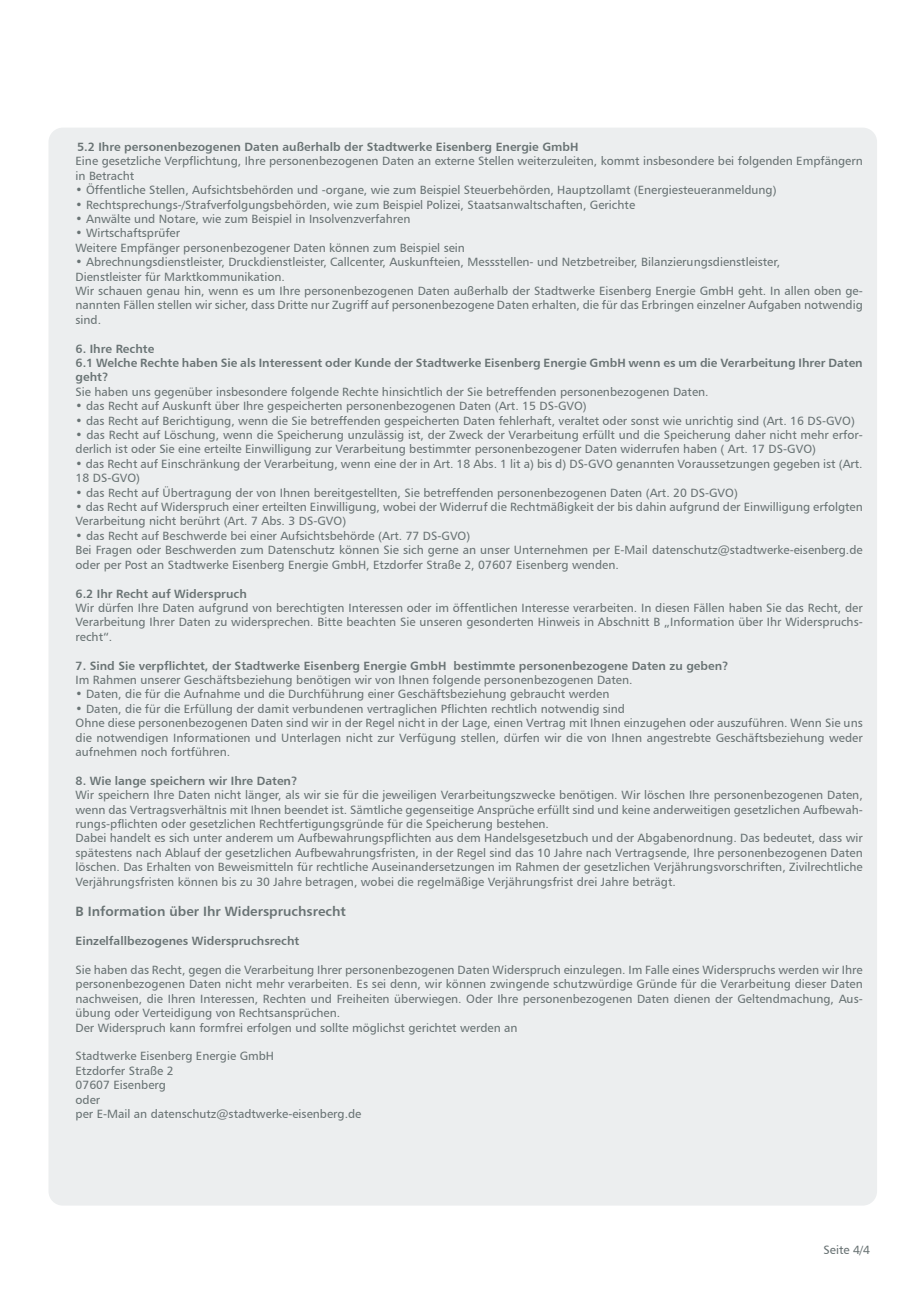
<style>
.page{position:relative;width:919px;height:1289px;background:#fff}
.page>*{position:absolute;margin:0;border:0;box-sizing:border-box;transform-origin:0 0}
.t1{font:13.5px "Humanist 777 BT Bold B";color:#697374}
.t2{font:12px/14.4px "Humanist 777 BT Roman B";color:#697374}
.t3{font:12px/14.4px "Humanist 777 BT Bold B";color:#697374}
</style>
<div class="page">
<div style="left:48px;top:128px;width:829px;height:1077px;background:#eceeef;border-radius:14px"></div>
<p class="t3" style="left:77px;top:141px;width:503px">5.2 Ihre personenbezogenen Daten außerhalb der Stadtwerke Eisenberg Energie GmbH</p>
<p class="t2" style="left:76px;top:155px;width:788px">Eine gesetzliche Verpflichtung, Ihre personenbezogenen Daten an externe Stellen weiterzuleiten, kommt insbesondere bei folgenden Empfängern in Betracht</p>
<p class="t2" style="left:76px;top:184px;width:702px">• Öffentliche Stellen, Aufsichtsbehörden und -organe, wie zum Beispiel Steuerbehörden, Hauptzollamt (Energiesteueranmeldung)</p>
<p class="t2" style="left:76px;top:198px;width:561px">• Rechtsprechungs-/Strafverfolgungsbehörden, wie zum Beispiel Polizei, Staatsanwaltschaften, Gerichte</p>
<p class="t2" style="left:76px;top:213px;width:336px">• Anwälte und Notare, wie zum Beispiel in Insolvenzverfahren</p>
<p class="t2" style="left:76px;top:227px;width:391px">• Wirtschaftsprüfer<br>Weitere Empfänger personenbezogener Daten können zum Beispiel sein</p>
<p class="t2" style="left:76px;top:256px;width:788px">• Abrechnungsdienstleister, Druckdienstleister, Callcenter, Auskunfteien, Messstellen- und Netzbetreiber, Bilanzierungsdienstleister,<br>Dienstleister für Marktkommunikation.<br>Wir schauen genau hin, wenn es um Ihre personenbezogenen Daten außerhalb der Stadtwerke Eisenberg Energie GmbH geht. In allen oben ge&shy;nannten Fällen stellen wir sicher, dass Dritte nur Zugriff auf personenbezogene Daten erhalten, die für das Erbringen einzelner Aufgaben notwendig sind.</p>
<p class="t3" style="left:76px;top:342px;width:788px">6. Ihre Rechte<br>6.1 Welche Rechte haben Sie als Interessent oder Kunde der Stadtwerke Eisenberg Energie GmbH wenn es um die Verarbeitung Ihrer Daten geht?</p>
<p class="t2" style="left:76px;top:385px;width:634px">Sie haben uns gegenüber insbesondere folgende Rechte hinsichtlich der Sie betreffenden personenbezogenen Daten.</p>
<p class="t2" style="left:76px;top:400px;width:512px">• das Recht auf Auskunft über Ihre gespeicherten personenbezogenen Daten (Art. 15 DS-GVO)</p>
<p class="t2" style="left:76px;top:414px;width:780px">• das Recht auf Berichtigung, wenn die Sie betreffenden gespeicherten Daten fehlerhaft, veraltet oder sonst wie unrichtig sind (Art. 16 DS-GVO)</p>
<p class="t2" style="left:76px;top:429px;width:788px">• das Recht auf Löschung, wenn die Speicherung unzulässig ist, der Zweck der Verarbeitung erfüllt und die Speicherung daher nicht mehr erfor&shy;derlich ist oder Sie eine erteilte Einwilligung zur Verarbeitung bestimmter personenbezogener Daten widerrufen haben ( Art. 17 DS-GVO)</p>
<p class="t2" style="left:76px;top:457px;width:788px">• das Recht auf Einschränkung der Verarbeitung, wenn eine der in Art. 18 Abs. 1 lit a) bis d) DS-GVO genannten Voraussetzungen gegeben ist (Art.<br>18 DS-GVO)</p>
<p class="t2" style="left:76px;top:486px;width:663px">• das Recht auf Übertragung der von Ihnen bereitgestellten, Sie betreffenden personenbezogenen Daten (Art. 20 DS-GVO)</p>
<p class="t2" style="left:76px;top:501px;width:788px">• das Recht auf Widerspruch einer erteilten Einwilligung, wobei der Widerruf die Rechtmäßigkeit der bis dahin aufgrund der Einwilligung erfolgten<br>Verarbeitung nicht berührt (Art. 7 Abs. 3 DS-GVO)</p>
<p class="t2" style="left:76px;top:529px;width:788px">• das Recht auf Beschwerde bei einer Aufsichtsbehörde (Art. 77 DS-GVO)<br>Bei Fragen oder Beschwerden zum Datenschutz können Sie sich gerne an unser Unternehmen per E-Mail datenschutz@stadtwerke-eisenberg.de oder per Post an Stadtwerke Eisenberg Energie GmbH, Etzdorfer Straße 2, 07607 Eisenberg wenden.</p>
<p class="t3" style="left:76px;top:587px;width:173px">6.2 Ihr Recht auf Widerspruch</p>
<p class="t2" style="left:76px;top:601px;width:788px;text-align:justify">Wir dürfen Ihre Daten aufgrund von berechtigten Interessen oder im öffentlichen Interesse verarbeiten. In diesen Fällen haben Sie das Recht, der Verarbeitung Ihrer Daten zu widersprechen. Bitte beachten Sie unseren gesonderten Hinweis in Abschnitt B „Information über Ihr Widerspruchs&shy;recht“.</p>
<p class="t3" style="left:76px;top:659px;width:654px">7. Sind Sie verpflichtet, der Stadtwerke Eisenberg Energie GmbH bestimmte personenbezogene Daten zu geben?</p>
<p class="t2" style="left:76px;top:673px;width:558px">Im Rahmen unserer Geschäftsbeziehung benötigen wir von Ihnen folgende personenbezogenen Daten.</p>
<p class="t2" style="left:76px;top:688px;width:535px">• Daten, die für die Aufnahme und die Durchführung einer Geschäftsbeziehung gebraucht werden</p>
<p class="t2" style="left:76px;top:702px;width:788px">• Daten, die für die Erfüllung der damit verbundenen vertraglichen Pflichten rechtlich notwendig sind<br>Ohne diese personenbezogenen Daten sind wir in der Regel nicht in der Lage, einen Vertrag mit Ihnen einzugehen oder auszuführen. Wenn Sie uns die notwendigen Informationen und Unterlagen nicht zur Verfügung stellen, dürfen wir die von Ihnen angestrebte Geschäftsbeziehung weder aufnehmen noch fortführen.</p>
<p class="t3" style="left:76px;top:774px;width:223px">8. Wie lange speichern wir Ihre Daten?</p>
<p class="t2" style="left:76px;top:789px;width:788px">Wir speichern Ihre Daten nicht länger, als wir sie für die jeweiligen Verarbeitungszwecke benötigen. Wir löschen Ihre personenbezogenen Daten, wenn das Vertragsverhältnis mit Ihnen beendet ist. Sämtliche gegenseitige Ansprüche erfüllt sind und keine anderweitigen gesetzlichen Aufbewah&shy;rungs-pflichten oder gesetzlichen Rechtfertigungsgründe für die Speicherung bestehen.<br>Dabei handelt es sich unter anderem um Aufbewahrungspflichten aus dem Handelsgesetzbuch und der Abgabenordnung. Das bedeutet, dass wir spätestens nach Ablauf der gesetzlichen Aufbewahrungsfristen, in der Regel sind das 10 Jahre nach Vertragsende, Ihre personenbezogenen Daten löschen. Das Erhalten von Beweismitteln für rechtliche Auseinandersetzungen im Rahmen der gesetzlichen Verjährungsvorschriften, Zivilrechtliche Verjährungsfristen können bis zu 30 Jahre betragen, wobei die regelmäßige Verjährungsfrist drei Jahre beträgt.</p>
<p class="t1" style="left:76px;top:906px;width:272px">B Information über Ihr Widerspruchsrecht</p>
<p class="t3" style="left:76px;top:934px;width:225px">Einzelfallbezogenes Widerspruchsrecht</p>
<p class="t2" style="left:76px;top:963px;width:788px">Sie haben das Recht, gegen die Verarbeitung Ihrer personenbezogenen Daten Widerspruch einzulegen. Im Falle eines Widerspruchs werden wir Ihre personenbezogenen Daten nicht mehr verarbeiten. Es sei denn, wir können zwingende schutzwürdige Gründe für die Verarbeitung dieser Daten nachweisen, die Ihren Interessen, Rechten und Freiheiten überwiegen. Oder Ihre personenbezogenen Daten dienen der Geltendmachung, Aus&shy;übung oder Verteidigung von Rechtsansprüchen.<br>Der Widerspruch kann formfrei erfolgen und sollte möglichst gerichtet werden an</p>
<p class="t2" style="left:76px;top:1050px;width:287px">Stadtwerke Eisenberg Energie GmbH<br>Etzdorfer Straße 2<br>07607 Eisenberg<br>oder<br>per E-Mail an datenschutz@stadtwerke-eisenberg.de</p>
<p class="t2" style="left:823px;top:1243px;width:48px">Seite 4/4</p>
</div>
